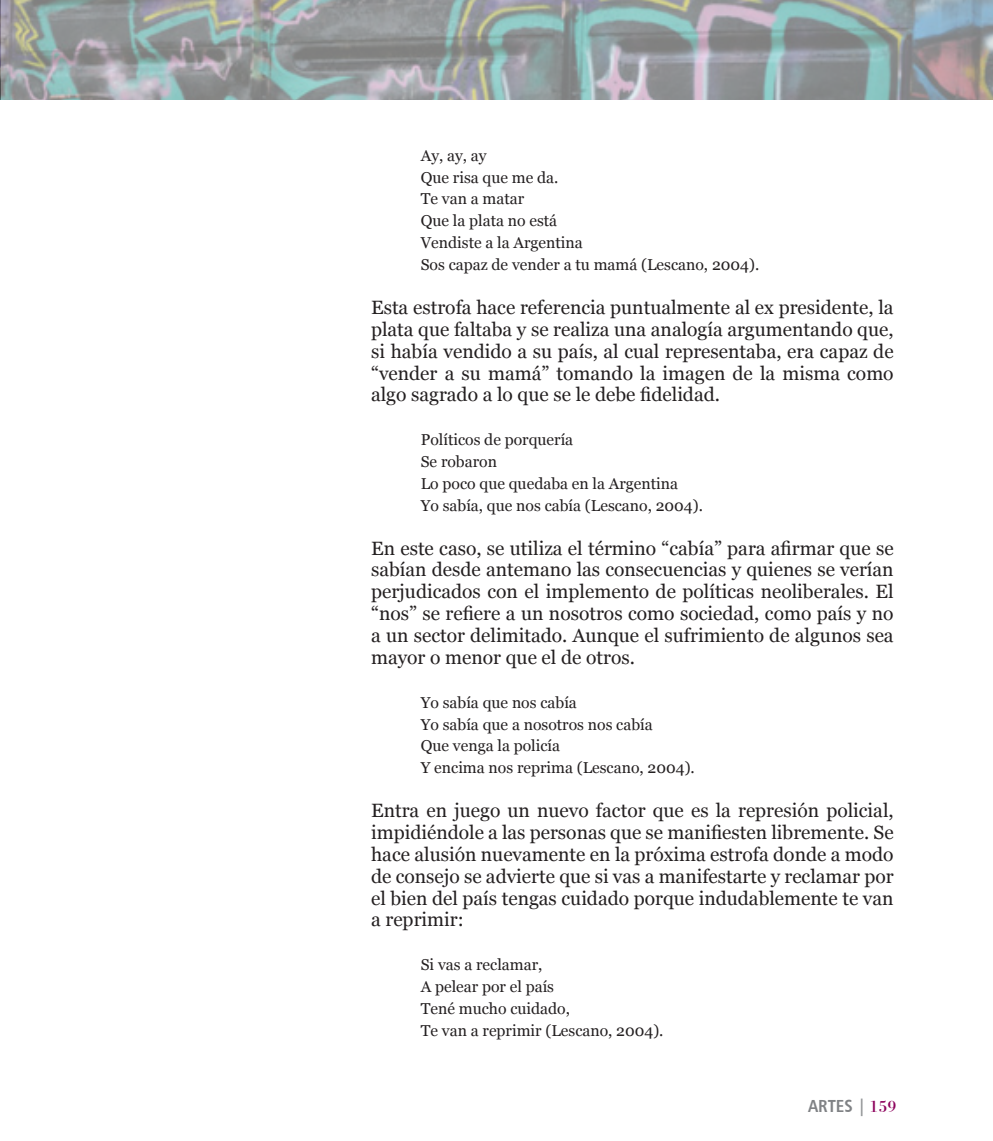
<style>
.page{position:relative;width:993px;height:1141px;background:#fff}
.page>*{position:absolute;margin:0;border:0;box-sizing:border-box;transform-origin:0 0}
.t1{font:19.25px/21.9px "Georgia";color:#231f20;text-align:justify}
.t2{font:17.5px "Humanist 777 BT Bold Condensed B";color:#808285}
.t3{font:15.75px "Georgia";color:#231f20}
.s1{font-family:"Bodoni BT";font-weight:700;font-stretch:condensed;color:#939598}
.s2{font-family:"Bodoni BT";color:#8d035d}
</style>
<div class="page">
<img style="left:0;top:0;width:992px;height:99px">
<p class="t3" style="left:420px;top:146px;width:67px">Ay, ay, ay</p>
<p class="t3" style="left:420px;top:168px;width:139px">Que risa que me da.</p>
<p class="t3" style="left:420px;top:190px;width:105px">Te van a matar</p>
<p class="t3" style="left:420px;top:211px;width:138px">Que la plata no está</p>
<p class="t3" style="left:420px;top:233px;width:163px">Vendiste a la Argentina</p>
<p class="t3" style="left:420px;top:255px;width:340px">Sos capaz de vender a tu mamá (Lescano, 2004).</p>
<p class="t1" style="left:371px;top:297px;width:524px">Esta estrofa hace referencia puntualmente al ex presidente, la plata que faltaba y se realiza una analogía argumentando que, si había vendido a su país, al cual representaba, era capaz de “vender a su mamá” tomando la imagen de la misma como algo sagrado a lo que se le debe fidelidad.</p>
<p class="t3" style="left:420px;top:430px;width:154px">Políticos de porquería</p>
<p class="t3" style="left:420px;top:452px;width:78px">Se robaron</p>
<p class="t3" style="left:420px;top:474px;width:259px">Lo poco que quedaba en la Argentina</p>
<p class="t3" style="left:420px;top:496px;width:284px">Yo sabía, que nos cabía (Lescano, 2004).</p>
<p class="t1" style="left:371px;top:537px;width:524px">En este caso, se utiliza el término “cabía” para afirmar que se sabían desde antemano las consecuencias y quienes se verían perjudicados con el implemento de políticas neoliberales. El “nos” se refiere a un nosotros como sociedad, como país y no a un sector delimitado. Aunque el sufrimiento de algunos sea mayor o menor que el de otros.</p>
<p class="t3" style="left:420px;top:693px;width:158px">Yo sabía que nos cabía</p>
<p class="t3" style="left:420px;top:715px;width:233px">Yo sabía que a nosotros nos cabía</p>
<p class="t3" style="left:420px;top:736px;width:141px">Que venga la policía</p>
<p class="t3" style="left:420px;top:758px;width:275px">Y encima nos reprima (Lescano, 2004).</p>
<p class="t1" style="left:371px;top:800px;width:524px">Entra en juego un nuevo factor que es la represión policial, impidiéndole a las personas que se manifiesten libremente. Se hace alusión nuevamente en la próxima estrofa donde a modo de consejo se advierte que si vas a manifestarte y reclamar por el bien del país tengas cuidado porque indudablemente te van a reprimir:</p>
<p class="t3" style="left:420px;top:955px;width:123px">Si vas a reclamar,</p>
<p class="t3" style="left:420px;top:977px;width:135px">A pelear por el país</p>
<p class="t3" style="left:420px;top:999px;width:151px">Tené mucho cuidado,</p>
<p class="t3" style="left:420px;top:1021px;width:244px">Te van a reprimir (Lescano, 2004).</p>
<p class="t2" style="left:807px;top:1095px;width:90px">ARTES <span class="s1">|</span> <span class="s2">159</span></p>
</div>
